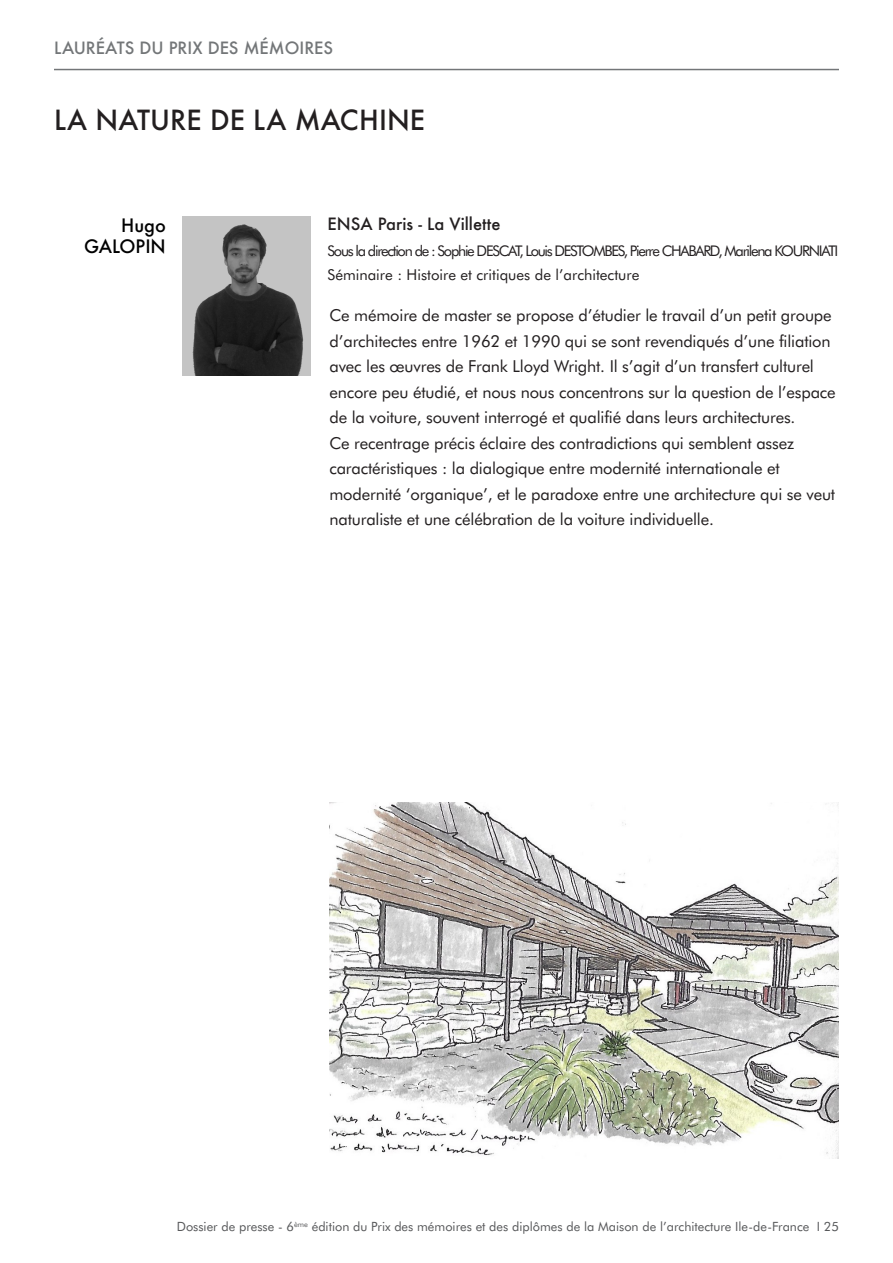
<style>
.page{position:relative;width:893px;height:1263px;background:#fff}
.page>*{position:absolute;margin:0;border:0;box-sizing:border-box;transform-origin:0 0}
.t1{font:500 27px "Futura";color:#231f20}
.t2{font:500 18px "Futura";color:#000001}
.t3{font:16.5px/25.5px "Futura BT";letter-spacing:-.01em;color:#231f20}
.t4{font:500 16.5px "Futura";color:#737678}
.t5{font:500 16.5px "Futura";color:#231f20}
.t6{font:15px "Futura BT";color:#231f20}
.t7{font:14.7px "Futura BT";letter-spacing:-.085em;color:#231f20}
.t8{font:12.75px "Futura BT";color:#57585a}
</style>
<div class="page">
<hr style="left:54px;top:69px;width:785px;height:1px;background:#737678">
<img style="left:329px;top:802px;width:510px;height:356px">
<img style="left:183px;top:217px;width:127px;height:158px">
<p class="t4" style="left:54px;top:37px;width:281px">LAURÉATS DU PRIX DES MÉMOIRES</p>
<p class="t1" style="left:54px;top:102px;width:373px">LA NATURE DE LA MACHINE</p>
<p class="t2" style="left:121px;top:213px;width:46px">Hugo</p>
<p class="t2" style="left:84px;top:234px;width:83px">GALOPIN</p>
<p class="t5" style="left:328px;top:213px;width:174px">ENSA Paris - La Villette</p>
<p class="t7" style="left:328px;top:242px;width:512px">Sous la direction de : Sophie DESCAT, Louis DESTOMBES, Pierre CHABARD, Marilena KOURNIATI</p>
<p class="t6" style="left:328px;top:266px;width:313px">Séminaire : Histoire et critiques de l’architecture</p>
<p class="t3" style="left:329px;top:302px;width:508px">Ce mémoire de master se propose d’étudier le travail d’un petit groupe d’architectes entre 1962 et 1990 qui se sont revendiqués d’une filiation avec les œuvres de Frank Lloyd Wright. Il s’agit d’un transfert culturel encore peu étudié, et nous nous concentrons sur la question de l’espace de la voiture, souvent interrogé et qualifié dans leurs architectures.<br>Ce recentrage précis éclaire des contradictions qui semblent assez caractéristiques : la dialogique entre modernité internationale et modernité ‘organique’, et le paradoxe entre une architecture qui se veut naturaliste et une célébration de la voiture individuelle.</p>
<p class="t8" style="left:177px;top:1219px;width:664px">Dossier de presse - 6<sup>ème</sup> édition du Prix des mémoires et des diplômes de la Maison de l’architecture Ile-de-France I 25</p>
</div>
